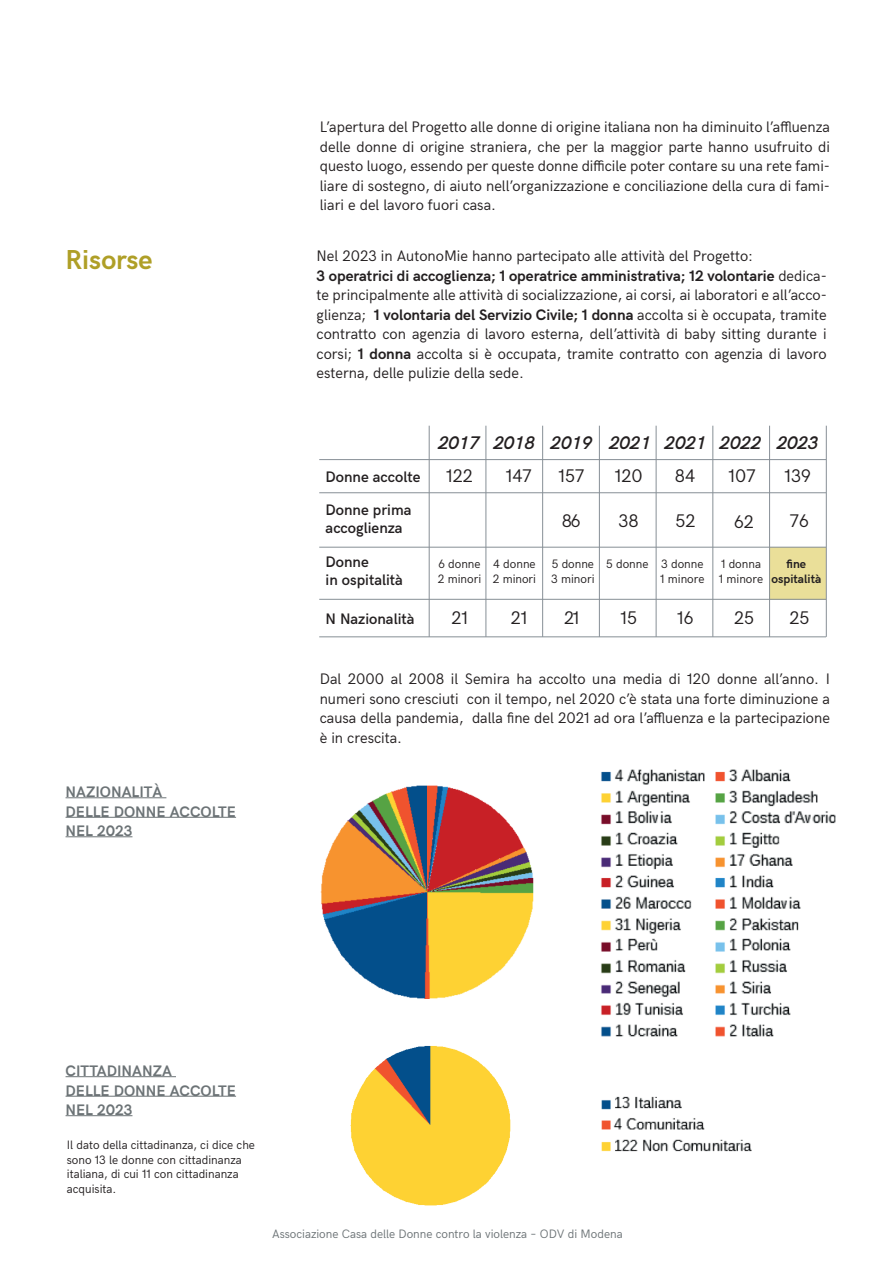
<style>
.page{position:relative;width:893px;height:1263px;background:#fff}
.page>*{position:absolute;margin:0;border:0;box-sizing:border-box;transform-origin:0 0}
.t1{font:700 27px "HK Grotesk";color:#af9f27}
.t2{font:18px "HK Grotesk";color:#231f20}
.t3{font:italic 600 18px "HK Grotesk";color:#231f20}
.t4{font:15px/19.5px "HK Grotesk";color:#231f20;text-align:justify}
.t5{font:700 15px/19.5px "HK Grotesk";color:#6c7376}
.t6{font:600 15px/18px "HK Grotesk";color:#231f20}
.t7{font:12px/14.4px "HK Grotesk";color:#231f20}
.t8{font:12px "HK Grotesk";color:#6c7376}
.t9{font:700 12px/14.4px "HK Grotesk";color:#231f20;text-align:center}
.s1{font-weight:700}
</style>
<div class="page">
<div style="left:770px;top:547px;width:56px;height:52px;background:#eadf99"></div>
<hr style="left:429px;top:426px;width:1px;height:211px;background:#878f96">
<hr style="left:486px;top:426px;width:1px;height:211px;background:#878f96">
<hr style="left:599px;top:426px;width:1px;height:211px;background:#878f96">
<hr style="left:656px;top:426px;width:1px;height:211px;background:#878f96">
<hr style="left:319px;top:459px;width:507px;height:1px;background:#878f96">
<hr style="left:319px;top:492px;width:507px;height:1px;background:#878f96">
<hr style="left:319px;top:547px;width:507px;height:1px;background:#878f96">
<hr style="left:319px;top:599px;width:507px;height:1px;background:#878f96">
<hr style="left:712px;top:426px;width:1px;height:211px;background:#878f96">
<hr style="left:826px;top:426px;width:1px;height:211px;background:#878f96">
<hr style="left:319px;top:636px;width:507px;height:1px;background:#878f96">
<hr style="left:542px;top:426px;width:1px;height:211px;background:#878f96">
<hr style="left:66px;top:797px;width:100px;height:1px;background:#6c7376">
<hr style="left:66px;top:817px;width:170px;height:1px;background:#6c7376">
<hr style="left:66px;top:836px;width:66px;height:1px;background:#6c7376">
<hr style="left:66px;top:1076px;width:110px;height:1px;background:#6c7376">
<hr style="left:66px;top:1096px;width:170px;height:1px;background:#6c7376">
<hr style="left:66px;top:1115px;width:66px;height:1px;background:#6c7376">
<hr style="left:769px;top:426px;width:1px;height:211px;background:#878f96">
<img style="left:601px;top:769px;width:235px;height:268px">
<img style="left:320px;top:786px;width:214px;height:212px">
<img style="left:350px;top:1045px;width:161px;height:161px">
<img style="left:601px;top:1096px;width:151px;height:56px">
<h1 class="t1" style="left:66px;top:240px;width:89px">Risorse</h1>
<p class="t5" style="left:66px;top:781px;width:172px">NAZIONALITÀ<br>DELLE DONNE ACCOLTE<br>NEL 2023</p>
<p class="t4" style="left:320px;top:116px;width:512px">L’apertura del Progetto alle donne di origine italiana non ha diminuito l’affluenza delle donne di origine straniera, che per la maggior parte hanno usufruito di questo luogo, essendo per queste donne difficile poter contare su una rete fami&shy;liare di sostegno, di aiuto nell’organizzazione e conciliazione della cura di fami&shy;liari e del lavoro fuori casa.</p>
<p class="t4" style="left:317px;top:245px;width:512px;text-align:left">Nel 2023 in AutonoMie hanno partecipato alle attività del Progetto:<br><span class="s1">3 operatrici di accoglienza; 1 operatrice amministrativa; 12 volontarie</span> dedica&shy;te principalmente alle attività di socializzazione, ai corsi, ai laboratori e all’acco&shy;glienza; <span class="s1">1 volontaria del Servizio Civile; 1 donna</span> accolta si è occupata, tramite contratto con agenzia di lavoro esterna, dell’attività di baby sitting durante i corsi; <span class="s1">1 donna</span> accolta si è occupata, tramite contratto con agenzia di lavoro esterna, delle pulizie della sede.</p>
<p class="t3" style="left:438px;top:429px;width:43px">2017</p>
<p class="t3" style="left:493px;top:429px;width:214px">2018 2019 2021 2021</p>
<p class="t3" style="left:720px;top:429px;width:43px">2022</p>
<p class="t3" style="left:777px;top:430px;width:43px">2023</p>
<p class="t6" style="left:326px;top:467px;width:96px">Donne accolte</p>
<p class="t2" style="left:446px;top:462px;width:28px">122</p>
<p class="t2" style="left:506px;top:462px;width:27px">147</p>
<p class="t2" style="left:558px;top:462px;width:27px">157</p>
<p class="t2" style="left:615px;top:462px;width:29px">120</p>
<p class="t2" style="left:675px;top:462px;width:22px">84</p>
<p class="t2" style="left:729px;top:462px;width:29px">107</p>
<p class="t2" style="left:784px;top:462px;width:28px">139</p>
<p class="t6" style="left:326px;top:500px;width:87px">Donne prima accoglienza</p>
<p class="t2" style="left:562px;top:508px;width:20px">86</p>
<p class="t2" style="left:618px;top:508px;width:22px">38</p>
<p class="t7" style="left:493px;top:556px;width:45px">4 donne<br>2 minori</p>
<p class="t7" style="left:551px;top:556px;width:45px">5 donne<br>3 minori</p>
<p class="t7" style="left:606px;top:556px;width:44px">5 donne</p>
<p class="t6" style="left:326px;top:552px;width:79px">Donne<br>in ospitalità</p>
<p class="t7" style="left:438px;top:556px;width:45px">6 donne<br>2 minori</p>
<p class="t2" style="left:675px;top:508px;width:22px">52</p>
<p class="t7" style="left:660px;top:556px;width:46px">3 donne<br>1 minore</p>
<p class="t2" style="left:734px;top:508px;width:21px">62</p>
<p class="t2" style="left:790px;top:507px;width:20px">76</p>
<p class="t7" style="left:719px;top:556px;width:46px">1 donna<br>1 minore</p>
<p class="t9" style="left:772px;top:556px;width:51px">fine ospitalità</p>
<p class="t6" style="left:325px;top:609px;width:91px">N Nazionalità</p>
<p class="t2" style="left:451px;top:604px;width:18px">21</p>
<p class="t2" style="left:511px;top:604px;width:18px">21</p>
<p class="t2" style="left:564px;top:604px;width:17px">21</p>
<p class="t2" style="left:620px;top:604px;width:18px">15</p>
<p class="t2" style="left:677px;top:604px;width:18px">16</p>
<p class="t2" style="left:734px;top:605px;width:22px">25</p>
<p class="t2" style="left:789px;top:604px;width:22px">25</p>
<p class="t4" style="left:320px;top:668px;width:512px">Dal 2000 al 2008 il Semira ha accolto una media di 120 donne all’anno. I numeri sono cresciuti con il tempo, nel 2020 c’è stata una forte diminuzione a causa della pandemia, dalla fine del 2021 ad ora l’affluenza e la partecipazione è in crescita.</p>
<p class="t5" style="left:66px;top:1060px;width:172px">CITTADINANZA<br>DELLE DONNE ACCOLTE<br>NEL 2023</p>
<p class="t7" style="left:67px;top:1137px;width:190px">Il dato della cittadinanza, ci dice che sono 13 le donne con cittadinanza italiana, di cui 11 con cittadinanza acquisita.</p>
<p class="t8" style="left:272px;top:1225px;width:352px">Associazione Casa delle Donne contro la violenza – ODV di Modena</p>
</div>
